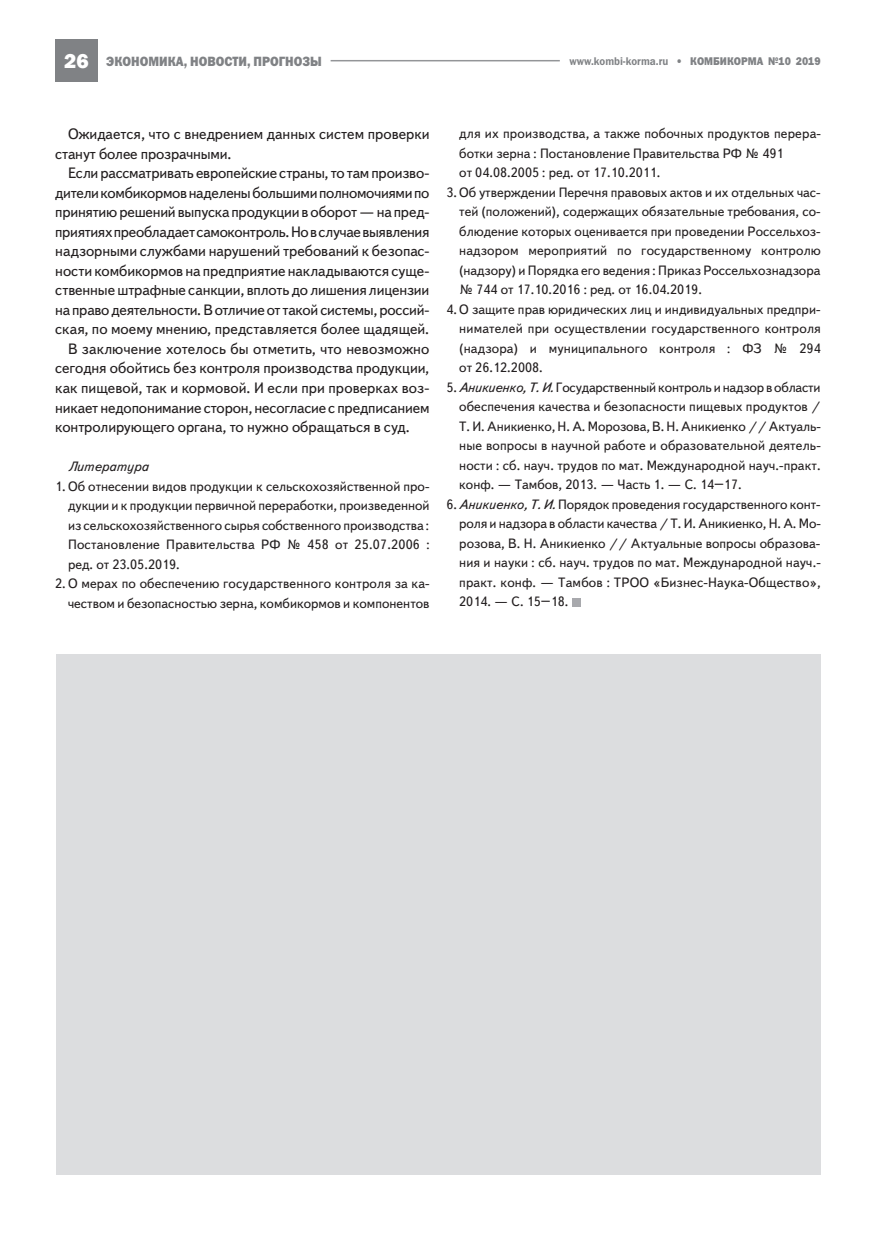
<style>
.page{position:relative;width:893px;height:1234px;background:#fff}
.page>*{position:absolute;margin:0;border:0;box-sizing:border-box;transform-origin:0 0}
.Osnovnoy_text-10-13{font:15px/19.5px "Text Book C";color:#231f20;text-align:justify}
.Osnovnoy_text-10-13-2{font:13.5px "Text Book C";color:#231f20}
.t1{font:13.5px "Franklin Gothic Heavy C";color:#808285;scale:.9 1}
.Osnovnoy_text-10-13-3{font:italic 13.5px "Text Book C";color:#231f20}
.t2{font:11.25px "Franklin Gothic Demi C";color:#808285;scale:.9 1}
.t3{font:11.25px "Franklin Gothic Heavy C";color:#808285;scale:.9 1}
.s1{font-family:"Franklin Gothic";font-weight:800;font-size:21px;color:#fff}
.s2{font-family:"Franklin Gothic Heavy C"}
.s3{font-style:italic}
</style>
<div class="page">
<div style="left:55px;top:39px;width:43px;height:42px;background:#808285"></div>
<hr style="left:331px;top:60px;width:229px;height:1px;background:#939598">
<hr style="left:892px;top:0;width:1px;height:244px;background:#8bc63e">
<div style="left:572px;top:597px;width:8px;height:9px;background:#a8a9ad"></div>
<div style="left:56px;top:653px;width:765px;height:521px;background:#dcdddf"></div>
<p class="t1" style="left:64px;top:54px;width:288px"><span class="s1">26</span> экономика, новости, прогнозы</p>
<p class="t2" style="left:569px;top:54px;width:144px">www.kombi-korma.ru <span class="s2">• КОМ</span></p>
<p class="t3" style="left:713px;top:54px;width:17px">БИКОРМА</p>
<p class="t3" style="left:768px;top:54px;width:60px">№10 2019</p>
<p class="Osnovnoy_text-10-13" style="left:55px;top:125px;width:376px;text-indent:13px">Ожидается, что с внедрением данных систем проверки станут более прозрачными.</p>
<p class="Osnovnoy_text-10-13" style="left:55px;top:164px;width:376px;text-indent:13px">Если рассматривать европейские страны, то там произво&shy;дители комбикормов наделены большими полномочиями по принятию решений выпуска продукции в оборот — на пред&shy;приятиях преобладает самоконтроль. Но в случае выявления надзорными службами нарушений требований к безопас&shy;ности комбикормов на предприятие накладываются суще&shy;ственные штрафные санкции, вплоть до лишения лицензии на право деятельности. В отличие от такой системы, россий&shy;ская, по моему мнению, представляется более щадящей.</p>
<p class="Osnovnoy_text-10-13" style="left:55px;top:339px;width:376px;text-indent:13px">В заключение хотелось бы отметить, что невозможно сегодня обойтись без контроля производства продукции, как пищевой, так и кормовой. И если при проверках воз&shy;никает недопонимание сторон, несогласие с предписанием контролирующего органа, то нужно обращаться в суд.</p>
<p class="Osnovnoy_text-10-13-3" style="left:68px;top:459px;width:82px">Литература</p>
<p class="Osnovnoy_text-10-13-2" style="left:55px;top:478px;width:376px">1. Об отнесении видов продукции к сельскохозяйственной про-</p>
<p class="Osnovnoy_text-10-13-2" style="left:68px;top:498px;width:363px">дукции и к продукции первичной переработки, произведенной</p>
<p class="Osnovnoy_text-10-13-2" style="left:68px;top:517px;width:363px">из сельскохозяйственного сырья собственного производства :</p>
<p class="Osnovnoy_text-10-13-2" style="left:68px;top:537px;width:363px">Постановление Правительства РФ № 458 от 25.07.2006 :</p>
<p class="Osnovnoy_text-10-13-2" style="left:68px;top:556px;width:113px">ред. от 23.05.2019.</p>
<p class="Osnovnoy_text-10-13-2" style="left:55px;top:576px;width:376px">2. О мерах по обеспечению государственного контроля за ка-</p>
<p class="Osnovnoy_text-10-13-2" style="left:68px;top:595px;width:363px">чеством и безопасностью зерна, комбикормов и компонентов</p>
<p class="Osnovnoy_text-10-13-2" style="left:459px;top:126px;width:363px">для их производства, а также побочных продуктов перера-</p>
<p class="Osnovnoy_text-10-13-2" style="left:459px;top:146px;width:326px">ботки зерна : Постановление Правительства РФ № 491</p>
<p class="Osnovnoy_text-10-13-2" style="left:459px;top:165px;width:203px">от 04.08.2005 : ред. от 17.10.2011.</p>
<p class="Osnovnoy_text-10-13-2" style="left:446px;top:185px;width:376px">3. Об утверждении Перечня правовых актов и их отдельных час-</p>
<p class="Osnovnoy_text-10-13-2" style="left:459px;top:204px;width:363px">тей (положений), содержащих обязательные требования, со-</p>
<p class="Osnovnoy_text-10-13-2" style="left:459px;top:224px;width:363px">блюдение которых оценивается при проведении Россельхоз-</p>
<p class="Osnovnoy_text-10-13-2" style="left:459px;top:243px;width:363px">надзором мероприятий по государственному контролю</p>
<p class="Osnovnoy_text-10-13-2" style="left:459px;top:263px;width:363px">(надзору) и Порядка его ведения : Приказ Россельхознадзора</p>
<p class="Osnovnoy_text-10-13-2" style="left:459px;top:282px;width:244px">№ 744 от 17.10.2016 : ред. от 16.04.2019.</p>
<p class="Osnovnoy_text-10-13-2" style="left:446px;top:302px;width:376px">4. О защите прав юридических лиц и индивидуальных предпри-</p>
<p class="Osnovnoy_text-10-13-2" style="left:459px;top:321px;width:363px">нимателей при осуществлении государственного контроля</p>
<p class="Osnovnoy_text-10-13-2" style="left:459px;top:341px;width:363px">(надзора) и муниципального контроля : ФЗ № 294</p>
<p class="Osnovnoy_text-10-13-2" style="left:459px;top:360px;width:85px">от 26.12.2008.</p>
<p class="Osnovnoy_text-10-13-2" style="left:446px;top:380px;width:376px">5. <span class="s3">Аникиенко, Т. И.</span> Государственный контроль и надзор в области</p>
<p class="Osnovnoy_text-10-13-2" style="left:459px;top:399px;width:363px">обеспечения качества и безопасности пищевых продуктов /</p>
<p class="Osnovnoy_text-10-13-2" style="left:459px;top:419px;width:363px">Т. И. Аникиенко, Н. А. Морозова, В. Н. Аникиенко // Актуаль-</p>
<p class="Osnovnoy_text-10-13-2" style="left:459px;top:438px;width:363px">ные вопросы в научной работе и образовательной деятель-</p>
<p class="Osnovnoy_text-10-13-2" style="left:459px;top:458px;width:363px">ности : сб. науч. трудов по мат. Международной науч.-практ.</p>
<p class="Osnovnoy_text-10-13-2" style="left:459px;top:477px;width:284px">конф. — Тамбов, 2013. — Часть 1. — С. 14–17.</p>
<p class="Osnovnoy_text-10-13-2" style="left:446px;top:497px;width:376px">6.<span class="s3">Аникиенко, Т. И.</span> Порядок проведения государственного конт-</p>
<p class="Osnovnoy_text-10-13-2" style="left:459px;top:516px;width:363px">роля и надзора в области качества / Т. И. Аникиенко, Н. А. Мо-</p>
<p class="Osnovnoy_text-10-13-2" style="left:459px;top:536px;width:363px">розова, В. Н. Аникиенко // Актуальные вопросы образова-</p>
<p class="Osnovnoy_text-10-13-2" style="left:459px;top:555px;width:363px">ния и науки : сб. науч. трудов по мат. Международной науч.-</p>
<p class="Osnovnoy_text-10-13-2" style="left:459px;top:575px;width:363px">практ. конф. — Тамбов : ТРОО «Бизнес-Наука-Общество»,</p>
<p class="Osnovnoy_text-10-13-2" style="left:459px;top:594px;width:111px">2014. — С. 15–18.</p>
</div>
